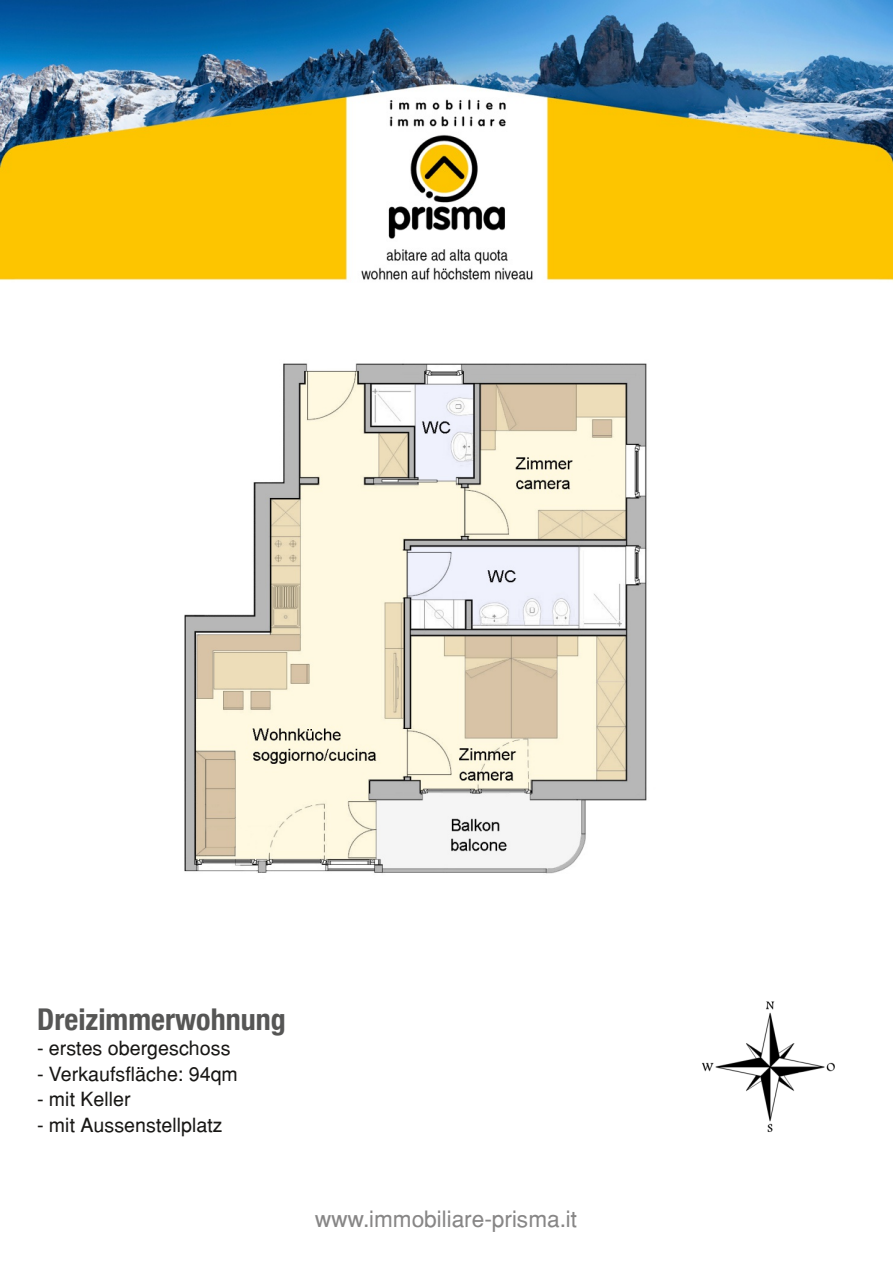
<style>
.page{position:relative;width:893px;height:1263px;background:#fff}
.page>*{position:absolute;margin:0;border:0;box-sizing:border-box;transform-origin:0 0}
.t1{font:700 condensed 30px "Helvetica Neue";color:#565655}
.t2{font:22.5px "Helvetica";color:#878686}
.t3{font:19.5px "Helvetica";letter-spacing:.005em;color:#181715}
</style>
<div class="page">
<img style="left:0;top:0;width:893px;height:281px">
<img style="left:702px;top:1001px;width:133px;height:131px">
<img style="left:184px;top:363px;width:463px;height:511px">
<h1 class="t1" style="left:37px;top:1001px;width:250px">Dreizimmerwohnung</h1>
<p class="t3" style="left:37px;top:1040px;width:195px">- erstes obergeschoss</p>
<p class="t3" style="left:37px;top:1065px;width:202px">- Verkaufsfläche: 94qm</p>
<p class="t3" style="left:37px;top:1091px;width:95px">- mit Keller</p>
<p class="t3" style="left:37px;top:1116px;width:187px">- mit Aussenstellplatz</p>
<p class="t2" style="left:315px;top:1210px;width:263px">www.immobiliare-prisma.it</p>
</div>
